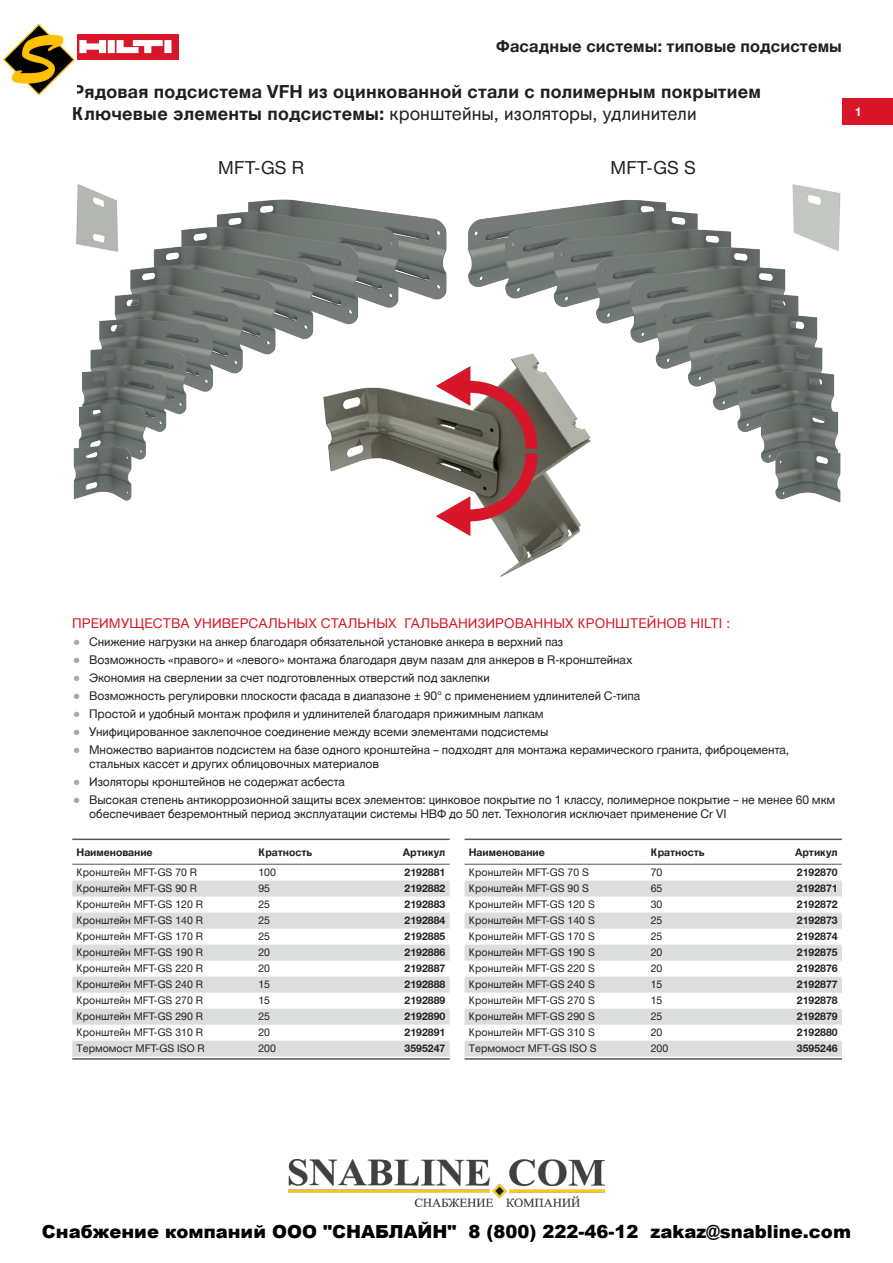
<style>
.page{position:relative;width:893px;height:1263px;background:#fff}
.page>*{position:absolute;margin:0;border:0;box-sizing:border-box;transform-origin:0 0}
.t1{font:700 18px/21.6px "Hilti";letter-spacing:.015em;color:#231f20}
.t2{font:900 18px "Arial";color:#000}
.t3{font:18px "Hilti";letter-spacing:.005em;color:#231f20}
.t4{font:700 16.5px "Hilti";letter-spacing:.005em;color:#231f20}
.t5{font:13.5px "Hilti";letter-spacing:.01em;color:#d71729}
.t6{font:12px/13.8px "Hilti";letter-spacing:-.005em;color:#231f20}
.t7{font:700 12px "Hilti";color:#fff}
.t8{font:10.5px "Hilti";color:#231f20}
.t9{font:700 10.5px "Hilti";color:#231f20}
.s1{font-weight:400}
.s2{font-size:18px;color:#a8a9ad}
</style>
<div class="page">
<div style="left:72px;top:34px;width:107px;height:25px;background:#d71729"></div>
<svg style="left:79px;top:40px;width:92px;height:13px"></svg>
<div style="left:842px;top:99px;width:51px;height:26px;background:#d71729"></div>
<img style="left:73px;top:199px;width:374px;height:302px">
<img style="left:468px;top:200px;width:373px;height:303px">
<img style="left:768px;top:184px;width:73px;height:69px">
<img style="left:73px;top:184px;width:72px;height:69px">
<hr style="left:72px;top:838px;width:378px;height:2px;background:#57585a">
<hr style="left:72px;top:1058px;width:378px;height:2px;background:#57585a">
<svg style="left:72px;top:880px;width:378px;height:177px;fill:#dcdddf"></svg>
<hr style="left:72px;top:864px;width:182px;height:1px;background:#57585a">
<hr style="left:254px;top:864px;width:126px;height:1px;background:#57585a">
<hr style="left:380px;top:864px;width:70px;height:1px;background:#57585a">
<hr style="left:465px;top:838px;width:377px;height:2px;background:#57585a">
<hr style="left:465px;top:1058px;width:377px;height:2px;background:#57585a">
<svg style="left:465px;top:880px;width:377px;height:177px;fill:#dcdddf"></svg>
<hr style="left:465px;top:864px;width:181px;height:1px;background:#57585a">
<hr style="left:646px;top:864px;width:126px;height:1px;background:#57585a">
<hr style="left:772px;top:864px;width:70px;height:1px;background:#57585a">
<img style="left:323px;top:353px;width:268px;height:224px">
<svg style="left:436px;top:366px;width:108px;height:170px"></svg>
<img style="left:289px;top:1159px;width:315px;height:47px">
<img style="left:3px;top:23px;width:73px;height:73px">
<h2 class="t4" style="left:495px;top:37px;width:348px">Фасадные системы: типовые подсистемы</h2>
<h1 class="t1" style="left:72px;top:81px;width:690px">Рядовая подсистема VFH из оцинкованной стали с полимерным покрытием<br>Ключевые элементы подсистемы: <span class="s1">кронштейны, изоляторы, удлинители</span></h1>
<p class="t7" style="left:855px;top:105px;width:8px">1</p>
<h1 class="t3" style="left:218px;top:157px;width:87px">MFT-GS R</h1>
<h1 class="t3" style="left:611px;top:157px;width:87px">MFT-GS S</h1>
<p class="t5" style="left:72px;top:615px;width:659px">ПРЕИМУЩЕСТВА УНИВЕРСАЛЬНЫХ СТАЛЬНЫХ ГАЛЬВАНИЗИРОВАННЫХ КРОНШТЕЙНОВ HILTI :</p>
<p class="t6" style="left:72px;top:635px;width:492px"><span class="s2">•</span> Снижение нагрузки на анкер благодаря обязательной установке анкера в верхний паз</p>
<p class="t6" style="left:72px;top:653px;width:561px"><span class="s2">•</span> Возможность «правого» и «левого» монтажа благодаря двум пазам для анкеров в R-кронштейнах</p>
<p class="t6" style="left:72px;top:671px;width:419px"><span class="s2">•</span> Экономия на сверлении за счет подготовленных отверстий под заклепки</p>
<p class="t6" style="left:72px;top:689px;width:569px"><span class="s2">•</span> Возможность регулировки плоскости фасада в диапазоне ± 90° с применением удлинителей С-типа</p>
<p class="t6" style="left:72px;top:707px;width:473px"><span class="s2">•</span> Простой и удобный монтаж профиля и удлинителей благодаря прижимным лапкам</p>
<p class="t6" style="left:72px;top:725px;width:478px"><span class="s2">•</span> Унифицированное заклепочное соединение между всеми элементами подсистемы</p>
<p class="t6" style="left:89px;top:743px;width:701px;text-indent:-17px"><span class="s2">•</span> Множество вариантов подсистем на базе одного кронштейна – подходят для монтажа керамического гранита, фиброцемента, стальных кассет и других облицовочных материалов</p>
<p class="t6" style="left:72px;top:775px;width:274px"><span class="s2">•</span> Изоляторы кронштейнов не содержат асбеста</p>
<p class="t6" style="left:89px;top:793px;width:748px;text-indent:-17px"><span class="s2">•</span> Высокая степень антикоррозионной защиты всех элементов: цинковое покрытие по 1 классу, полимерное покрытие – не менее 60 мкм обеспечивает безремонтный период эксплуатации системы НВФ до 50 лет. Технология исключает применение Cr VI</p>
<p class="t9" style="left:77px;top:846px;width:78px">Наименование</p>
<p class="t9" style="left:258px;top:846px;width:55px">Кратность</p>
<p class="t9" style="left:403px;top:846px;width:44px">Артикул</p>
<p class="t8" style="left:77px;top:866px;width:122px">Кронштейн MFT-GS 70 R</p>
<p class="t8" style="left:258px;top:866px;width:19px">100</p>
<p class="t9" style="left:405px;top:866px;width:42px">2192881</p>
<p class="t8" style="left:77px;top:882px;width:122px">Кронштейн MFT-GS 90 R</p>
<p class="t8" style="left:258px;top:882px;width:13px">95</p>
<p class="t9" style="left:405px;top:882px;width:42px">2192882</p>
<p class="t8" style="left:77px;top:898px;width:128px">Кронштейн MFT-GS 120 R</p>
<p class="t8" style="left:258px;top:898px;width:13px">25</p>
<p class="t9" style="left:405px;top:898px;width:42px">2192883</p>
<p class="t8" style="left:77px;top:914px;width:128px">Кронштейн MFT-GS 140 R</p>
<p class="t8" style="left:258px;top:914px;width:13px">25</p>
<p class="t9" style="left:405px;top:914px;width:42px">2192884</p>
<p class="t8" style="left:77px;top:930px;width:128px">Кронштейн MFT-GS 170 R</p>
<p class="t8" style="left:258px;top:930px;width:13px">25</p>
<p class="t9" style="left:405px;top:930px;width:42px">2192885</p>
<p class="t8" style="left:77px;top:946px;width:128px">Кронштейн MFT-GS 190 R</p>
<p class="t8" style="left:258px;top:946px;width:13px">20</p>
<p class="t9" style="left:405px;top:946px;width:42px">2192886</p>
<p class="t8" style="left:77px;top:962px;width:128px">Кронштейн MFT-GS 220 R</p>
<p class="t8" style="left:258px;top:962px;width:13px">20</p>
<p class="t9" style="left:405px;top:962px;width:42px">2192887</p>
<p class="t8" style="left:77px;top:978px;width:128px">Кронштейн MFT-GS 240 R</p>
<p class="t8" style="left:258px;top:978px;width:13px">15</p>
<p class="t9" style="left:405px;top:978px;width:42px">2192888</p>
<p class="t8" style="left:77px;top:994px;width:128px">Кронштейн MFT-GS 270 R</p>
<p class="t8" style="left:258px;top:994px;width:13px">15</p>
<p class="t9" style="left:405px;top:994px;width:42px">2192889</p>
<p class="t8" style="left:77px;top:1010px;width:128px">Кронштейн MFT-GS 290 R</p>
<p class="t8" style="left:258px;top:1010px;width:13px">25</p>
<p class="t9" style="left:405px;top:1010px;width:42px">2192890</p>
<p class="t8" style="left:77px;top:1027px;width:128px">Кронштейн MFT-GS 310 R</p>
<p class="t8" style="left:258px;top:1027px;width:13px">20</p>
<p class="t9" style="left:405px;top:1027px;width:42px">2192891</p>
<p class="t8" style="left:77px;top:1043px;width:130px">Термомост MFT-GS ISO R</p>
<p class="t8" style="left:258px;top:1043px;width:19px">200</p>
<p class="t9" style="left:405px;top:1043px;width:42px">3595247</p>
<p class="t9" style="left:469px;top:846px;width:78px">Наименование</p>
<p class="t9" style="left:651px;top:846px;width:55px">Кратность</p>
<p class="t9" style="left:795px;top:846px;width:44px">Артикул</p>
<p class="t8" style="left:469px;top:866px;width:122px">Кронштейн MFT-GS 70 S</p>
<p class="t8" style="left:651px;top:866px;width:13px">70</p>
<p class="t9" style="left:797px;top:866px;width:42px">2192870</p>
<p class="t8" style="left:469px;top:882px;width:122px">Кронштейн MFT-GS 90 S</p>
<p class="t8" style="left:651px;top:882px;width:13px">65</p>
<p class="t9" style="left:797px;top:882px;width:42px">2192871</p>
<p class="t8" style="left:469px;top:898px;width:128px">Кронштейн MFT-GS 120 S</p>
<p class="t8" style="left:651px;top:898px;width:13px">30</p>
<p class="t9" style="left:797px;top:898px;width:42px">2192872</p>
<p class="t8" style="left:469px;top:914px;width:128px">Кронштейн MFT-GS 140 S</p>
<p class="t8" style="left:651px;top:914px;width:13px">25</p>
<p class="t9" style="left:797px;top:914px;width:42px">2192873</p>
<p class="t8" style="left:469px;top:930px;width:128px">Кронштейн MFT-GS 170 S</p>
<p class="t8" style="left:651px;top:930px;width:13px">25</p>
<p class="t9" style="left:797px;top:930px;width:42px">2192874</p>
<p class="t8" style="left:469px;top:946px;width:128px">Кронштейн MFT-GS 190 S</p>
<p class="t8" style="left:651px;top:946px;width:13px">20</p>
<p class="t9" style="left:797px;top:946px;width:42px">2192875</p>
<p class="t8" style="left:469px;top:962px;width:128px">Кронштейн MFT-GS 220 S</p>
<p class="t8" style="left:651px;top:962px;width:13px">20</p>
<p class="t9" style="left:797px;top:962px;width:42px">2192876</p>
<p class="t8" style="left:469px;top:978px;width:128px">Кронштейн MFT-GS 240 S</p>
<p class="t8" style="left:651px;top:978px;width:13px">15</p>
<p class="t9" style="left:797px;top:978px;width:42px">2192877</p>
<p class="t8" style="left:469px;top:994px;width:128px">Кронштейн MFT-GS 270 S</p>
<p class="t8" style="left:651px;top:994px;width:13px">15</p>
<p class="t9" style="left:797px;top:994px;width:42px">2192878</p>
<p class="t8" style="left:469px;top:1010px;width:128px">Кронштейн MFT-GS 290 S</p>
<p class="t8" style="left:651px;top:1010px;width:13px">25</p>
<p class="t9" style="left:797px;top:1010px;width:42px">2192879</p>
<p class="t8" style="left:469px;top:1027px;width:128px">Кронштейн MFT-GS 310 S</p>
<p class="t8" style="left:651px;top:1027px;width:13px">20</p>
<p class="t9" style="left:797px;top:1027px;width:42px">2192880</p>
<p class="t8" style="left:469px;top:1043px;width:129px">Термомост MFT-GS ISO S</p>
<p class="t8" style="left:651px;top:1043px;width:19px">200</p>
<p class="t9" style="left:797px;top:1043px;width:42px">3595246</p>
<h1 class="t2" style="left:42px;top:1218px;width:810px">Снабжение компаний ООО "СНАБЛАЙН" 8 (800) 222-46-12 zakaz@snabline.com</h1>
</div>
